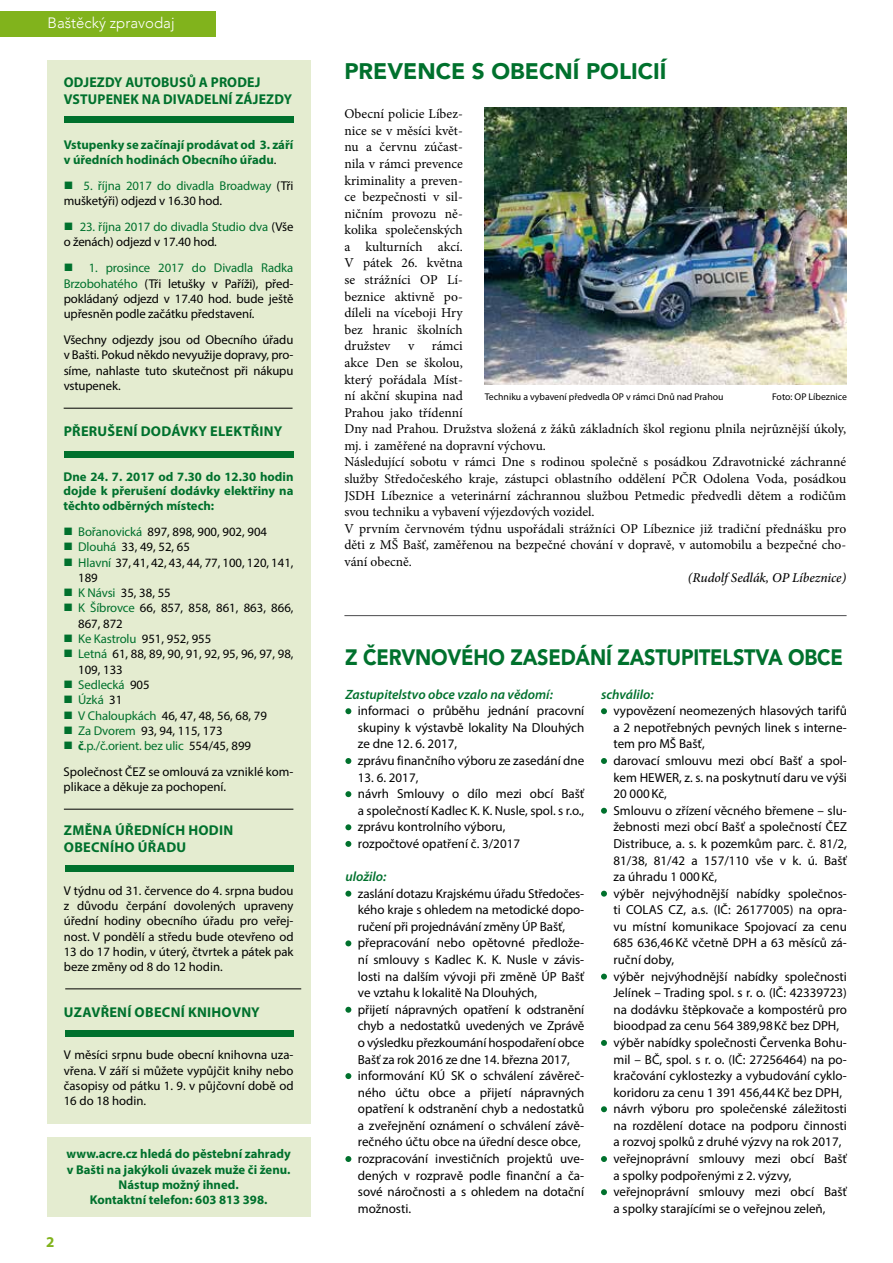
<style>
.page{position:relative;width:893px;height:1263px;background:#fff}
.page>*{position:absolute;margin:0;border:0;box-sizing:border-box;transform-origin:0 0}
.t1{font:900 22.5px "Avenir";color:#00712d}
.t2{font:900 22.35px "Avenir";letter-spacing:-.01em;color:#00712d;scale:.89 1}
.t3{font:300 15px "Avenir";color:#fff}
.t4{font:700 15px "Myriad Pro";color:#81b31c}
.t5{font:700 14.25px/17.1px "Myriad Pro";letter-spacing:.02em;color:#00712d}
.t6{font:13.5px/16.6px "Minion Pro";color:#000;text-align:justify}
.t7{font:italic 600 13.5px "Myriad Pro";color:#00712d}
.t8{font:italic 500 13.5px "Minion Pro";letter-spacing:-.005em;color:#000}
.t9{font:13.05px/16.6px "Myriad Pro";color:#000}
.t10{font:12.75px/15.3px "Myriad Pro";color:#000}
.t11{font:700 12.75px/15.3px "Myriad Pro";color:#00712d;text-align:center}
.t12{font:12.75px/15.3px "Myriad Pro";letter-spacing:-.01em;color:#00712d}
.t13{font:9.75px "Myriad Pro";color:#000}
.s1{font-weight:400;color:#000}
.s2{color:#00712d}
.s3{color:#000}
.s4{font-weight:700;color:#00712d}
</style>
<div class="page">
<div style="left:0;top:11px;width:216px;height:25px;background:#81b31c"></div>
<hr style="left:344px;top:615px;width:503px;height:1px;background:#4b4b4d">
<div style="left:47px;top:60px;width:264px;height:1064px;background:#e4ecd0"></div>
<div style="left:47px;top:1137px;width:264px;height:79px;background:#e4ecd0"></div>
<hr style="left:65px;top:988px;width:236px;height:1px;background:#000">
<hr style="left:64px;top:408px;width:229px;height:1px;background:#000">
<hr style="left:64px;top:809px;width:229px;height:1px;background:#000">
<div style="left:65px;top:865px;width:228px;height:7px;background:#00712d"></div>
<div style="left:65px;top:1030px;width:228px;height:7px;background:#00712d"></div>
<div style="left:64px;top:116px;width:229px;height:7px;background:#00712d"></div>
<div style="left:64px;top:451px;width:229px;height:6px;background:#00712d"></div>
<svg style="left:345px;top:708px;width:6px;height:6px"></svg>
<svg style="left:345px;top:758px;width:6px;height:6px"></svg>
<svg style="left:345px;top:791px;width:6px;height:6px"></svg>
<svg style="left:345px;top:824px;width:6px;height:6px"></svg>
<svg style="left:345px;top:841px;width:6px;height:6px"></svg>
<svg style="left:345px;top:891px;width:6px;height:6px"></svg>
<svg style="left:345px;top:940px;width:6px;height:6px"></svg>
<svg style="left:345px;top:1007px;width:6px;height:6px"></svg>
<svg style="left:345px;top:1073px;width:6px;height:6px"></svg>
<svg style="left:345px;top:1156px;width:6px;height:6px"></svg>
<svg style="left:601px;top:708px;width:6px;height:6px"></svg>
<svg style="left:601px;top:758px;width:6px;height:6px"></svg>
<svg style="left:601px;top:808px;width:6px;height:6px"></svg>
<svg style="left:601px;top:891px;width:6px;height:6px"></svg>
<svg style="left:601px;top:973px;width:6px;height:6px"></svg>
<svg style="left:601px;top:1040px;width:6px;height:6px"></svg>
<svg style="left:601px;top:1106px;width:6px;height:6px"></svg>
<svg style="left:601px;top:1156px;width:6px;height:6px"></svg>
<svg style="left:601px;top:1189px;width:6px;height:6px"></svg>
<img style="left:484px;top:107px;width:362px;height:277px">
<p class="t3" style="left:48px;top:14px;width:128px">Baštěcký zpravodaj</p>
<p class="t5" style="left:64px;top:73px;width:230px">ODJEZDY AUTOBUSŮ A PRODEJ<br>VSTUPENEK NA DIVADELNÍ ZÁJEZDY</p>
<p class="t11" style="left:64px;top:137px;width:231px;text-align:left">Vstupenky se začínají prodávat od 3. září v úředních hodinách Obecního úřadu<span class="s1">.</span></p>
<p class="t10" style="left:64px;top:178px;width:231px"><span class="s2">■ 5. října 2017 do divadla Broadway</span> (Tři mušketýři) odjezd v 16.30 hod.</p>
<p class="t12" style="left:64px;top:219px;width:231px">■ 23. října 2017 do divadla Studio dva <span class="s3">(Vše o ženách) odjezd v 17.40 hod.</span></p>
<p class="t10" style="left:64px;top:260px;width:231px;text-align:justify"><span class="s2">■ 1. prosince 2017 do Divadla Radka Brzobohatého</span> (Tři letušky v Paříži), před&shy;pokládaný odjezd v 17.40 hod. bude ještě upřesněn podle začátku představení.</p>
<p class="t10" style="left:64px;top:332px;width:231px;text-align:justify">Všechny odjezdy jsou od Obecního úřadu v Bašti. Pokud někdo nevyužije dopravy, pro&shy;síme, nahlaste tuto skutečnost při nákupu vstupenek.</p>
<p class="t5" style="left:64px;top:422px;width:220px">PŘERUŠENÍ DODÁVKY ELEKTŘINY</p>
<p class="t11" style="left:64px;top:468px;width:231px;line-height:14.9px;text-align:justify">Dne 24. 7. 2017 od 7.30 do 12.30 hodin dojde k přerušení dodávky elektřiny na těchto odběrných místech:</p>
<p class="t10" style="left:64px;top:524px;width:205px"><span class="s2">■ Bořanovická</span> 897, 898, 900, 902, 904</p>
<p class="t10" style="left:64px;top:539px;width:128px"><span class="s2">■ Dlouhá</span> 33, 49, 52, 65</p>
<p class="t10" style="left:78px;top:554px;width:217px;text-indent:-15px"><span class="s2">■ Hlavní</span> 37, 41, 42, 43, 44, 77, 100, 120, 141,<br>189</p>
<p class="t10" style="left:64px;top:585px;width:109px"><span class="s2">■ K Návsi</span> 35, 38, 55</p>
<p class="t10" style="left:78px;top:600px;width:217px;text-indent:-15px"><span class="s2">■ K Šíbrovce</span> 66, 857, 858, 861, 863, 866,<br>867, 872</p>
<p class="t10" style="left:64px;top:631px;width:149px"><span class="s2">■ Ke Kastrolu</span> 951, 952, 955</p>
<p class="t10" style="left:78px;top:646px;width:217px;text-indent:-15px"><span class="s2">■ Letná</span> 61, 88, 89, 90, 91, 92, 95, 96, 97, 98,<br>109, 133</p>
<p class="t12" style="left:64px;top:677px;width:88px">■ Sedlecká <span class="s3">905</span></p>
<p class="t12" style="left:64px;top:692px;width:60px">■ Úzká <span class="s3">31</span></p>
<p class="t10" style="left:64px;top:707px;width:205px"><span class="s2">■ V Chaloupkách</span> 46, 47, 48, 56, 68, 79</p>
<p class="t10" style="left:64px;top:723px;width:161px"><span class="s2">■ Za Dvorem</span> 93, 94, 115, 173</p>
<p class="t10" style="left:64px;top:733px;width:231px;line-height:25.8px"><span class="s2">■</span> <span class="s4">č</span><span class="s2">.p./č.orient. bez ulic</span> 554/45, 899<br>Společnost ČEZ se omlouvá za vzniklé kom-</p>
<p class="t10" style="left:64px;top:779px;width:164px">plikace a děkuje za pochopení.</p>
<p class="t5" style="left:64px;top:821px;width:171px">ZMĚNA ÚŘEDNÍCH HODIN<br>OBECNÍHO ÚŘADU</p>
<p class="t10" style="left:64px;top:882px;width:231px;text-align:justify">V týdnu od 31. července do 4. srpna budou z důvodu čerpání dovolených upraveny úřední hodiny obecního úřadu pro veřej&shy;nost. V pondělí a středu bude otevřeno od 13 do 17 hodin, v úterý, čtvrtek a pátek pak beze změny od 8 do 12 hodin.</p>
<p class="t5" style="left:64px;top:1003px;width:197px">UZAVŘENÍ OBECNÍ KNIHOVNY</p>
<p class="t10" style="left:64px;top:1047px;width:231px;text-align:justify">V měsíci srpnu bude obecní knihovna uza&shy;vřena. V září si můžete vypůjčit knihy nebo časopisy od pátku 1. 9. v půjčovní době od 16 do 18 hodin.</p>
<p class="t11" style="left:67px;top:1146px;width:226px">www.acre.cz hledá do pěstební zahrady v Bašti na jakýkoli úvazek muže či ženu.<br>Nástup možný ihned.<br>Kontaktní telefon: 603 813 398.</p>
<p class="t4" style="left:46px;top:1232px;width:10px">2</p>
<h1 class="t1" style="left:344px;top:52px;width:324px">PREVENCE S OBECNÍ POLICIÍ</h1>
<p class="t6" style="left:344px;top:106px;width:120px">Obecní policie Líbez&shy;nice se v měsíci květ&shy;nu a červnu zúčast&shy;nila v rámci prevence kriminality a preven&shy;ce bezpečnosti v sil&shy;ničním provozu ně&shy;kolika společenských a kulturních akcí.<br>V pátek 26. května se strážníci OP Lí&shy;beznice aktivně po&shy;díleli na víceboji Hry bez hranic školních družstev</p>
<p class="t6" style="left:344px;top:338px;width:503px;text-align:left;text-indent:87px">rámci<br>akce Den se školou,<br>který pořádala Míst-<br>ní akční skupina nad<br>Prahou jako třídenní<br>Dny nad Prahou. Družstva složená z žáků základních škol regionu plnila nejrůznější úkoly, mj. i zaměřené na dopravní výchovu.<br>Následující sobotu v rámci Dne s rodinou společně s posádkou Zdravotnické záchranné služby Středočeského kraje, zástupci oblastního oddělení PČR Odolena Voda, posádkou JSDH Líbeznice a veterinární záchrannou službou Petmedic předvedli dětem a rodičům svou techniku a vybavení výjezdových vozidel.<br>V prvním červnovém týdnu uspořádali strážníci OP Líbeznice již tradiční přednášku pro děti z MŠ Bašť, zaměřenou na bezpečné chování v dopravě, v automobilu a bezpečné cho&shy;vání obecně.</p>
<p class="t8" style="left:688px;top:569px;width:160px">(Rudolf Sedlák, OP Líbeznice)</p>
<p class="t6" style="left:408px;top:338px;width:8px">v</p>
<p class="t13" style="left:485px;top:391px;width:240px">Techniku a vybavení předvedla OP v rámci Dnů nad Prahou</p>
<p class="t13" style="left:772px;top:391px;width:76px">Foto: OP Líbeznice</p>
<h2 class="t2" style="left:345px;top:638px;width:561px">Z ČERVNOVÉHO ZASEDÁNÍ ZASTUPITELSTVA OBCE</h2>
<p class="t7" style="left:345px;top:685px;width:209px">Zastupitelstvo obce vzalo na vědomí:</p>
<p class="t9" style="left:358px;top:702px;width:228px">informaci o průběhu jednání pracovní skupiny k výstavbě lokality Na Dlouhých ze dne 12. 6. 2017,<br>zprávu finančního výboru ze zasedání dne</p>
<p class="t9" style="left:358px;top:769px;width:228px">13. 6. 2017,<br>návrh Smlouvy o dílo mezi obcí Bašť a společností Kadlec K. K. Nusle, spol. s r.o., zprávu kontrolního výboru,<br>rozpočtové opatření č. 3/2017</p>
<p class="t7" style="left:345px;top:868px;width:43px">uložilo:</p>
<p class="t9" style="left:358px;top:885px;width:228px">zaslání dotazu Krajskému úřadu Středočes&shy;kého kraje s ohledem na metodické dopo&shy;ručení při projednávání změny ÚP Bašť, přepracování nebo opětovné předlože&shy;ní smlouvy s Kadlec K. K. Nusle v závis&shy;losti na dalším vývoji při změně ÚP Bašť ve vztahu k lokalitě Na Dlouhých,<br>přijetí nápravných opatření k odstranění chyb a nedostatků uvedených ve Zprávě o výsledku přezkoumání hospodaření obce Bašť za rok 2016 ze dne 14. března 2017, informování KÚ SK o schválení závěreč&shy;ného účtu obce a přijetí nápravných opatření k odstranění chyb a nedostatků a zveřejnění oznámení o schválení závě&shy;rečného účtu obce na úřední desce obce, rozpracování investičních projektů uve&shy;dených v rozpravě podle finanční a ča&shy;sové náročnosti a s ohledem na dotační možnosti.</p>
<p class="t7" style="left:601px;top:685px;width:54px">schválilo:</p>
<p class="t9" style="left:613px;top:702px;width:235px">vypovězení neomezených hlasových tarifů a 2 nepotřebných pevných linek s interne&shy;tem pro MŠ Bašť,<br>darovací smlouvu mezi obcí Bašť a spol&shy;kem HEWER, z. s. na poskytnutí daru ve výši 20 000Kč,<br>Smlouvu o zřízení věcného břemene – slu&shy;žebnosti mezi obcí Bašť a společností ČEZ Distribuce, a. s. k pozemkům parc. č. 81/2, 81/38, 81/42 a 157/110 vše v k. ú. Bašť za úhradu 1 000Kč,<br>výběr nejvýhodnější nabídky společnos&shy;ti COLAS CZ, a.s. (IČ: 26177005) na opra&shy;vu místní komunikace Spojovací za cenu 685 636,46Kč včetně DPH a 63 měsíců zá&shy;ruční doby,<br>výběr nejvýhodnější nabídky společnosti Jelínek – Trading spol. s r. o. (IČ: 42339723) na dodávku štěpkovače a kompostérů pro bioodpad za cenu 564 389,98Kč bez DPH, výběr nabídky společnosti Červenka Bohu&shy;mil – BČ, spol. s r. o. (IČ: 27256464) na po&shy;kračování cyklostezky a vybudování cyklo&shy;koridoru za cenu 1 391 456,44Kč bez DPH, návrh výboru pro společenské záležitosti na rozdělení dotace na podporu činnosti a rozvoj spolků z druhé výzvy na rok 2017, veřejnoprávní smlouvy mezi obcí Bašť a spolky podpořenými z 2. výzvy, veřejnoprávní smlouvy mezi obcí Bašť a spolky starajícími se o veřejnou zeleň,</p>
</div>
